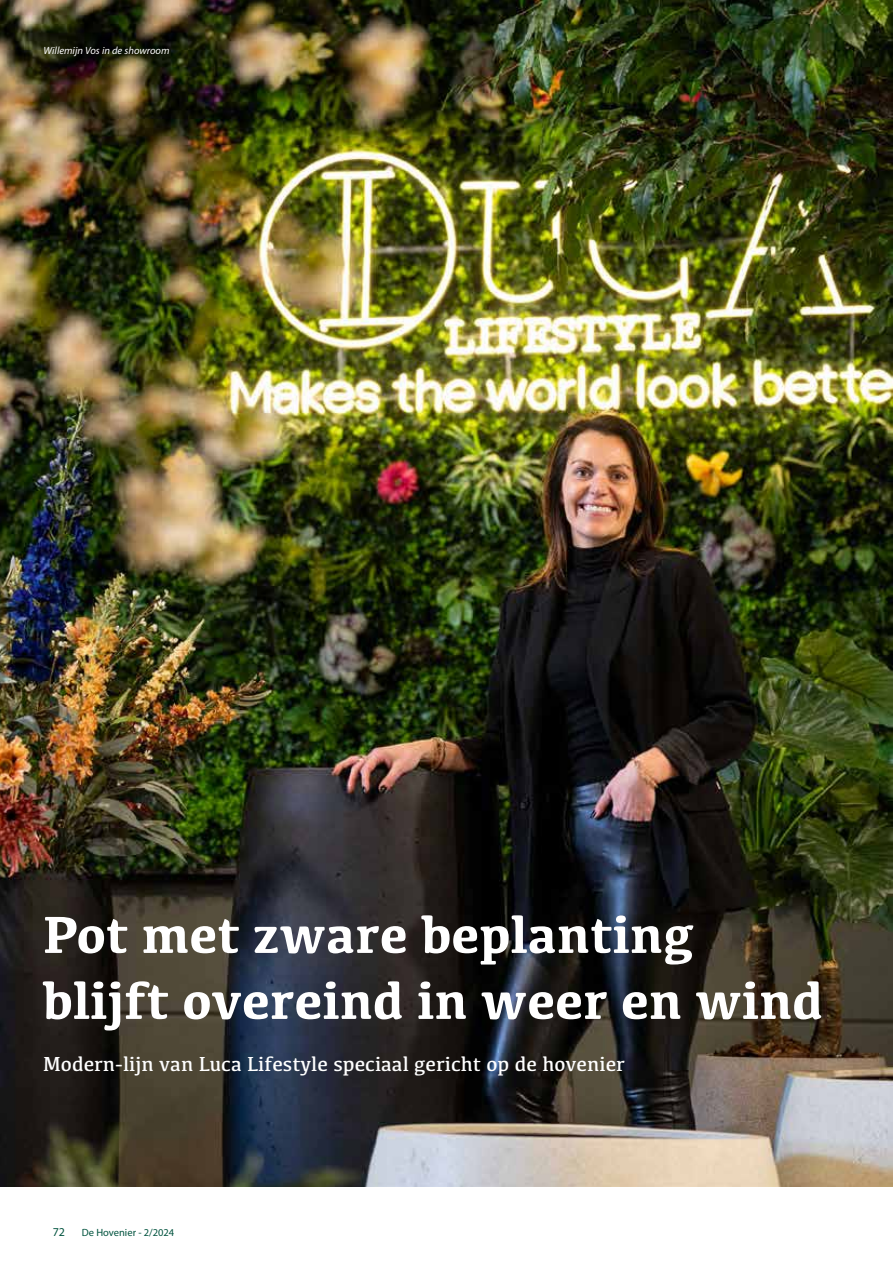
<style>
.page{position:relative;width:893px;height:1263px;background:#fff}
.page>*{position:absolute;margin:0;border:0;box-sizing:border-box;transform-origin:0 0}
.t1{font:700 54px/66px "Kefa";color:#fff}
.t2{font:21px "Kefa";color:#fff}
.t3{font:12px "Myriad Pro";color:#00533e}
.t4{font:italic 10.5px "Myriad Pro";color:#fff}
.t5{font:10.5px "Myriad Pro";color:#00533e}
</style>
<div class="page">
<img style="left:0;top:0;width:893px;height:1186px">
<p class="t4" style="left:44px;top:44px;width:127px">Willemijn Vos in de showroom</p>
<h1 class="t1" style="left:43px;top:899px;width:782px">Pot met zware beplanting blijft overeind in weer en wind</h1>
<p class="t2" style="left:43px;top:1051px;width:583px">Modern-lijn van Luca Lifestyle speciaal gericht op de hovenier</p>
<p class="t3" style="left:53px;top:1224px;width:14px">72</p>
<p class="t5" style="left:82px;top:1226px;width:94px">De Hovenier - 2/2024</p>
</div>
